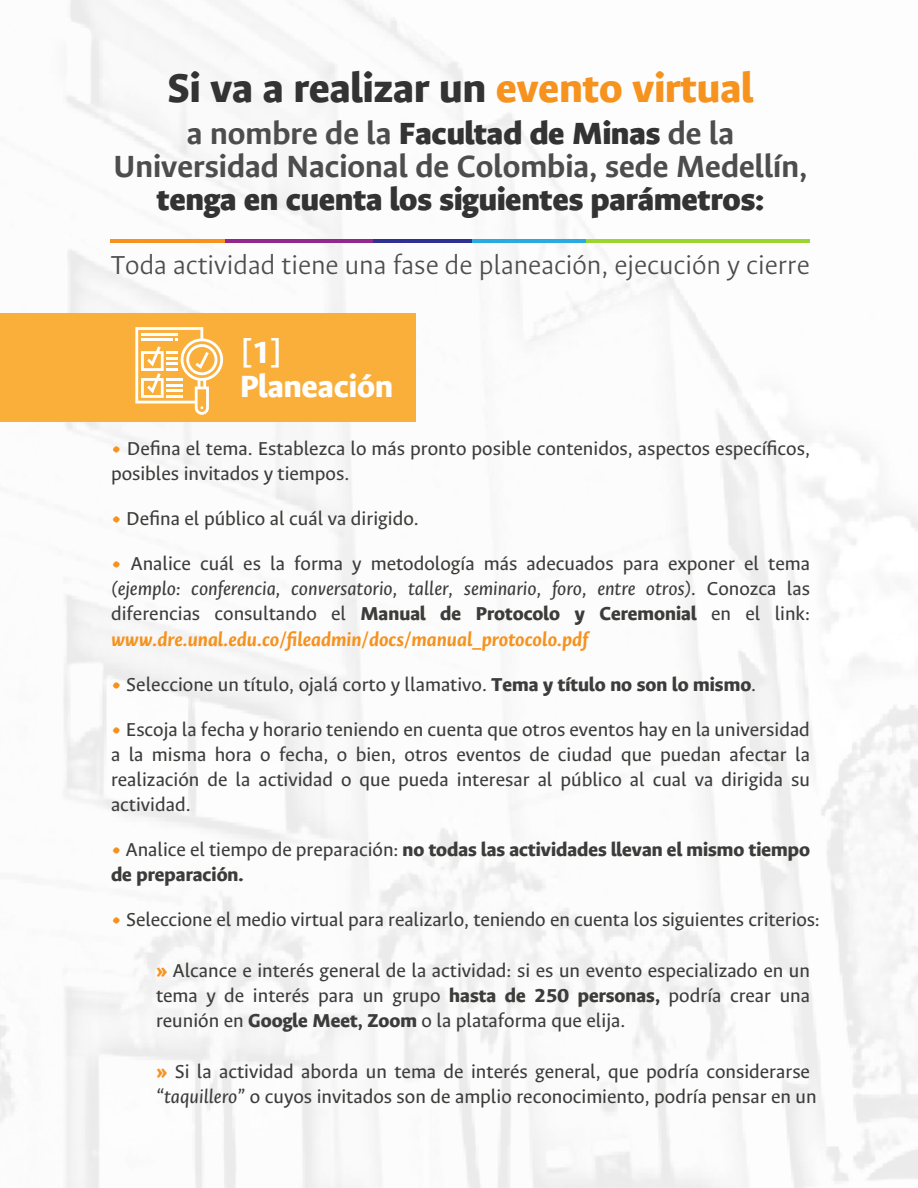
<style>
.page{position:relative;width:918px;height:1188px;background:#fff}
.page>*{position:absolute;margin:0;border:0;box-sizing:border-box;transform-origin:0 0}
.t1{font:800 45px "Ancizar Sans";color:#333}
.t2{font:700 34.5px/33px "Ancizar Sans";color:#4d4d4d;text-align:center}
.t3{font:900 34.5px "Ancizar Sans";color:#333}
.t4{font:800 34.5px/33.5px "Ancizar Sans";color:#fff}
.t5{font:300 29.25px "Ancizar Sans";color:#4d4d4d}
.t6{font:21px/25.2px "Ancizar Sans";color:#3c3c3b;text-align:justify}
.t7{font:800 21px/25.2px "Ancizar Sans";color:#3c3c3b}
.s1{color:#f6921e}
.s2{font-weight:900;color:#333}
.s3{font-weight:900;color:#f6921e}
.s4{font-style:italic}
.s5{font-weight:800}
.s6{font-weight:700;font-style:italic;color:#f6921e}
.s7{font-weight:400}
.s8{font-weight:800;color:#f6921e}
</style>
<div class="page">
<img style="left:0;top:0;width:918px;height:1188px">
<hr style="left:111px;top:239px;width:114px;height:4px;background:#f6921e">
<hr style="left:225px;top:239px;width:149px;height:4px;background:#92278e">
<hr style="left:373px;top:239px;width:99px;height:4px;background:#2e3191">
<hr style="left:472px;top:239px;width:115px;height:4px;background:#29aae1">
<hr style="left:587px;top:239px;width:223px;height:4px;background:#9bd531">
<div style="left:0;top:314px;width:416px;height:108px;background:#faaf3b"></div>
<svg style="left:135px;top:327px;width:88px;height:88px"></svg>
<hr style="left:141px;top:333px;width:37px;height:3px;background:#fff">
<h1 class="t1" style="left:167px;top:63px;width:588px">Si va a realizar un <span class="s1">evento virtual</span></h1>
<h2 class="t2" style="left:113px;top:117px;width:696px">a nombre de la <span class="s2">Facultad de Minas</span> de la<br>Universidad Nacional de Colombia, sede Medellín,</h2>
<h2 class="t3" style="left:157px;top:180px;width:608px">tenga en cuenta los siguientes parámetros:</h2>
<h3 class="t5" style="left:111px;top:249px;width:700px">Toda actividad tiene una fase de planeación, ejecución y cierre</h3>
<h2 class="t4" style="left:240px;top:336px;width:155px">[1]<br>Planeación</h2>
<p class="t6" style="left:111px;top:436px;width:701px"><span class="s3">•</span> Defina el tema. Establezca lo más pronto posible contenidos, aspectos específicos, posibles invitados y tiempos.</p>
<p class="t6" style="left:111px;top:506px;width:309px"><span class="s3">•</span> Defina el público al cuál va dirigido.</p>
<p class="t6" style="left:111px;top:551px;width:701px"><span class="s3">•</span> Analice cuál es la forma y metodología más adecuados para exponer el tema <span class="s4">(ejemplo: conferencia, conversatorio, taller, seminario, foro, entre otros).</span> Conozca las diferencias consultando el <span class="s5">Manual de Protocolo y Ceremonial</span> en el link: <span class="s6">www.dre.unal.edu.co/fileadmin/docs/manual_protocolo.pdf</span></p>
<p class="t6" style="left:111px;top:672px;width:647px"><span class="s3">•</span> Seleccione un título, ojalá corto y llamativo. <span class="s5">Tema y título no son lo mismo</span>.</p>
<p class="t6" style="left:111px;top:717px;width:700px"><span class="s3">•</span> Escoja la fecha y horario teniendo en cuenta que otros eventos hay en la universidad a la misma hora o fecha, o bien, otros eventos de ciudad que puedan afectar la realización de la actividad o que pueda interesar al público al cual va dirigida su actividad.</p>
<p class="t7" style="left:111px;top:837px;width:701px"><span class="s3">•</span> <span class="s7">Analice el tiempo de preparación:</span> no todas las actividades llevan el mismo tiempo de preparación.</p>
<p class="t6" style="left:111px;top:907px;width:710px"><span class="s3">•</span> Seleccione el medio virtual para realizarlo, teniendo en cuenta los siguientes criterios:</p>
<p class="t6" style="left:156px;top:958px;width:656px"><span class="s8">»</span> Alcance e interés general de la actividad: si es un evento especializado en un tema y de interés para un grupo <span class="s5">hasta de 250 personas,</span> podría crear una reunión en <span class="s5">Google Meet, Zoom</span> o la plataforma que elija.</p>
<p class="t6" style="left:156px;top:1059px;width:662px"><span class="s8">»</span> Si la actividad aborda un tema de interés general, que podría considerarse <span class="s4">“taquillero”</span> o cuyos invitados son de amplio reconocimiento, podría pensar en un</p>
</div>
